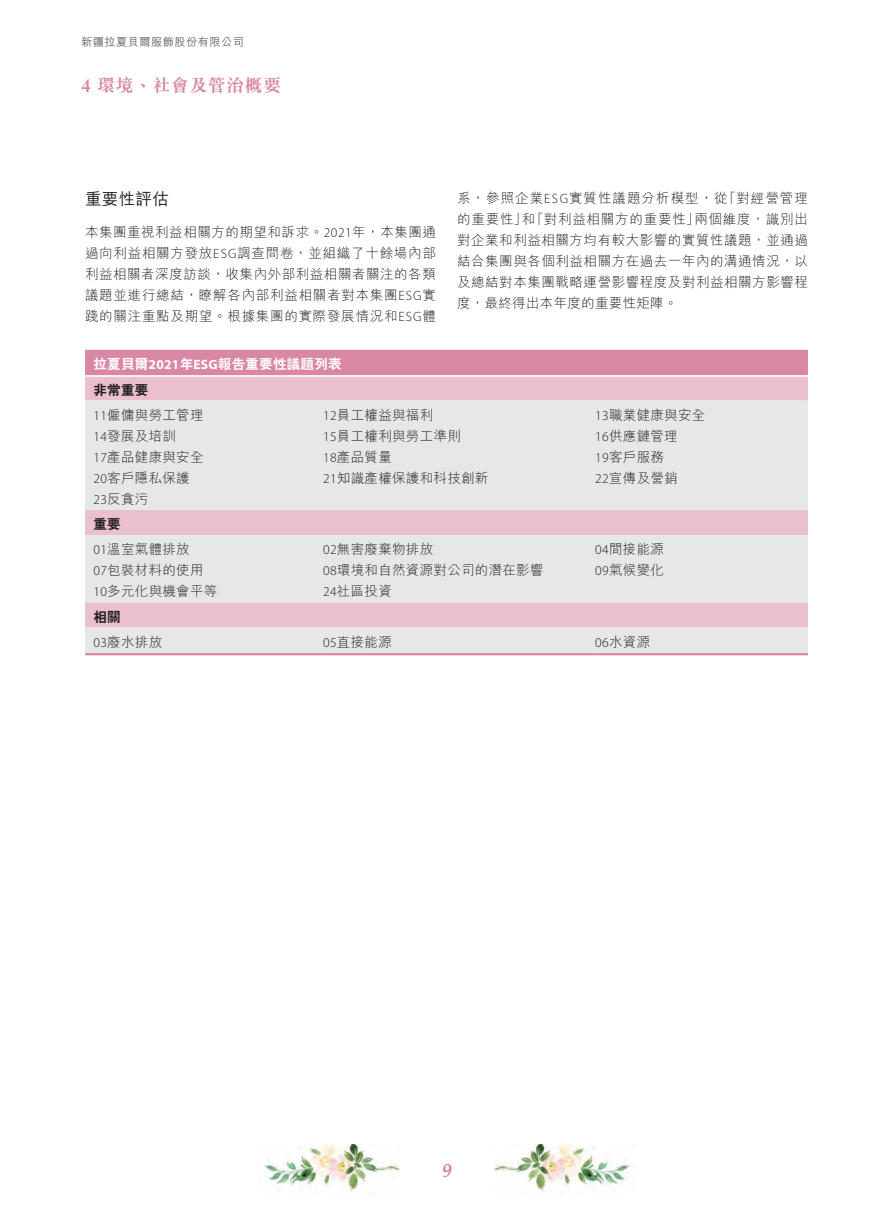
<style>
.page{position:relative;width:893px;height:1212px;background:#fff}
.page>*{position:absolute;margin:0;border:0;box-sizing:border-box;transform-origin:0 0}
.t1{font:700 18px "M Sung HK";letter-spacing:.025em;color:#d987a4}
.t2{font:italic 700 18px "Berling LT Std";color:#d987a4}
.t3{font:500 16.5px "M Hei HK";letter-spacing:.02em;color:#231f20}
.t4{font:300 13.5px/21px "M Hei HK";letter-spacing:.04em;color:#231f20;text-align:justify}
.t5{font:300 13.5px/21px "M Hei HK";letter-spacing:.02em;color:#231f20}
.t6{font:300 13.5px/21px "M Hei HK";letter-spacing:.075em;color:#231f20}
.t7{font:800 13.5px/25.5px "C Hei 2 HK";letter-spacing:.02em;color:#fff}
.t8{font:300 13.5px "M Hei HK";letter-spacing:.06em;color:#231f20}
.t9{font:800 13.5px "C Hei 2 HK";color:#231f20}
.t10{font:500 11.25px "M Hei HK";letter-spacing:.035em;color:#6c6d70}
.s1{font-family:"Berling LT Std"}
.s2{font-family:"Myriad Pro"}
.s3{font-family:"Myriad Pro";font-weight:700}
.s4{color:#231f20}
</style>
<div class="page">
<img style="left:494px;top:1144px;width:136px;height:48px">
<img style="left:264px;top:1144px;width:136px;height:48px">
<div style="left:85px;top:350px;width:723px;height:25px;background:#d987a4"></div>
<div style="left:85px;top:377px;width:723px;height:23px;background:#eac0cd"></div>
<svg style="left:85px;top:400px;width:723px;height:253px;background:#e6dfe3"></svg>
<hr style="left:85px;top:653px;width:238px;height:2px;background:#d987a4">
<hr style="left:323px;top:653px;width:272px;height:2px;background:#d987a4">
<hr style="left:595px;top:653px;width:213px;height:2px;background:#d987a4">
<p class="t10" style="left:81px;top:34px;width:164px">新疆拉夏貝爾服飾股份有限公司</p>
<h1 class="t1" style="left:81px;top:73px;width:201px"><span class="s1">4</span> 環境、社會及管治概要</h1>
<p class="t3" style="left:85px;top:187px;width:85px">重要性評估</p>
<p class="t4" style="left:85px;top:221px;width:352px">本集團重視利益相關方的期望和訴求。<span class="s2">2021</span>年，本集團通過向利益相關方發放<span class="s2">ESG</span>調查問卷，並組織了十餘場內部利益相關者深度訪談，收集內外部利益相關者關注的各類議題並進行總結，瞭解各內部利益相關者對本集團<span class="s2">ESG</span>實踐的關注重點及期望。根據集團的實際發展情況和<span class="s2">ESG</span>體</p>
<p class="t6" style="left:694px;top:187px;width:115px;text-indent:-237px">系，參照企業<span class="s2">ESG</span>實質性議題分析模型，從<br>兩個維度，識別出</p>
<p class="t4" style="left:723px;top:187px;width:87px">「對經營管理</p>
<p class="t8" style="left:457px;top:210px;width:244px">的重要性」「對利益相關方的重要性」</p>
<p class="t4" style="left:457px;top:208px;width:352px;text-align:left;text-indent:65px">和<br>對企業和利益相關方均有較大影響的實質性議題，並通過結合集團與各個利益相關方在過去一年內的溝通情況，以及總結對本集團戰略運營影響程度及對利益相關方影響程度，最終得出本年度的重要性矩陣。</p>
<p class="t7" style="left:94px;top:351px;width:250px">拉夏貝爾<span class="s3">2021</span>年<span class="s3">ESG</span>報告重要性議題列表<span class="s4">非常重要</span></p>
<p class="t5" style="left:94px;top:404px;width:112px"><span class="s2">11</span>僱傭與勞工管理</p>
<p class="t5" style="left:323px;top:404px;width:112px"><span class="s2">12</span>員工權益與福利</p>
<p class="t5" style="left:595px;top:404px;width:112px"><span class="s2">13</span>職業健康與安全</p>
<p class="t4" style="left:94px;top:425px;width:84px"><span class="s2">14</span>發展及培訓</p>
<p class="t5" style="left:323px;top:425px;width:139px"><span class="s2">15</span>員工權利與勞工準則</p>
<p class="t4" style="left:595px;top:425px;width:84px"><span class="s2">16</span>供應鏈管理</p>
<p class="t5" style="left:94px;top:446px;width:112px"><span class="s2">17</span>產品健康與安全</p>
<p class="t4" style="left:323px;top:446px;width:70px"><span class="s2">18</span>產品質量</p>
<p class="t4" style="left:595px;top:446px;width:70px"><span class="s2">19</span>客戶服務</p>
<p class="t5" style="left:94px;top:467px;width:98px"><span class="s2">20</span>客戶隱私保護<br><span class="s2">23</span>反貪污</p>
<p class="t9" style="left:94px;top:515px;width:29px">重要</p>
<p class="t5" style="left:323px;top:467px;width:167px"><span class="s2">21</span>知識產權保護和科技創新</p>
<p class="t4" style="left:595px;top:467px;width:84px"><span class="s2">22</span>宣傳及營銷</p>
<p class="t4" style="left:94px;top:538px;width:98px"><span class="s2">01</span>溫室氣體排放</p>
<p class="t5" style="left:323px;top:538px;width:112px"><span class="s2">02</span>無害廢棄物排放</p>
<p class="t4" style="left:595px;top:538px;width:70px"><span class="s2">04</span>間接能源</p>
<p class="t5" style="left:94px;top:559px;width:112px"><span class="s2">07</span>包裝材料的使用</p>
<p class="t5" style="left:323px;top:559px;width:222px"><span class="s2">08</span>環境和自然資源對公司的潛在影響</p>
<p class="t4" style="left:595px;top:559px;width:70px"><span class="s2">09</span>氣候變化</p>
<p class="t5" style="left:94px;top:580px;width:125px"><span class="s2">10</span>多元化與機會平等</p>
<p class="t9" style="left:94px;top:608px;width:29px">相關</p>
<p class="t4" style="left:323px;top:580px;width:70px"><span class="s2">24</span>社區投資</p>
<p class="t4" style="left:94px;top:631px;width:70px"><span class="s2">03</span>廢水排放</p>
<p class="t4" style="left:323px;top:631px;width:70px"><span class="s2">05</span>直接能源</p>
<p class="t4" style="left:595px;top:631px;width:56px"><span class="s2">06</span>水資源</p>
<h1 class="t2" style="left:441px;top:1160px;width:12px">9</h1>
</div>
